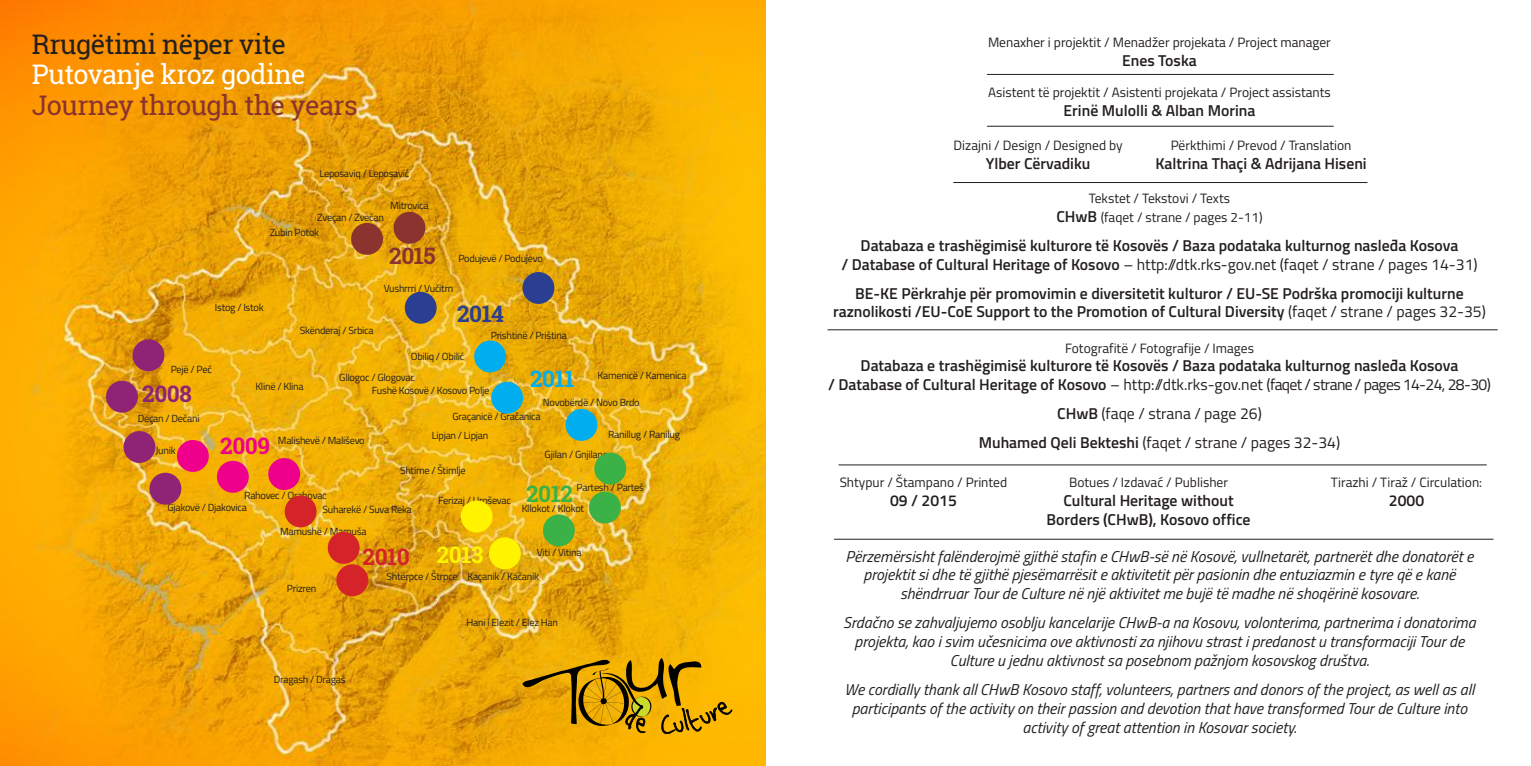
<style>
.page{position:relative;width:1531px;height:766px;background:#fff}
.page>*{position:absolute;margin:0;border:0;box-sizing:border-box;transform-origin:0 0}
.t1{font:27px "Roboto Slab";letter-spacing:-.02em;color:#8a332f}
.t2{font:27px "Roboto Slab";letter-spacing:-.02em;color:#fff}
.t3{font:27px "Roboto Slab";letter-spacing:-.02em;color:#241f1f}
.t4{font:700 22.72px "Roboto Slab";letter-spacing:-.02em;color:#d42429}
.t5{font:700 22.72px "Roboto Slab";color:#8f2375}
.t6{font:700 22.72px "Roboto Slab";color:#ee008c}
.t7{font:700 22.72px "Roboto Slab";color:#3ab247}
.t8{font:700 22.72px "Roboto Slab";color:#00aeef}
.t9{font:700 22.72px "Roboto Slab";color:#2a3f91}
.t10{font:700 22.72px "Roboto Slab";color:#8a332f}
.t11{font:300 20.25px "Titillium Web";color:#241f1f}
.t12{font:italic 15.75px/18.9px "Titillium Web";color:#241f1f;text-align:center}
.t13{font:600 15.75px/18.9px "Titillium Web";color:#241f1f;text-align:center}
.t14{font:15.75px/28.8px "Titillium Web";color:#241f1f;text-align:center}
.t15{font:13.5px/18.9px "Titillium Web";color:#241f1f;text-align:center}
.t16{font:10.35px/20.9px "Titillium Web";letter-spacing:-.025em;color:#241f1f}
.s1{color:#fff300}
.s2{font-weight:600;font-size:15.75px}
.s3{font-weight:400}
.s4{font-weight:600}
</style>
<div class="page">
<hr style="left:987px;top:74px;width:346px;height:1px;background:#241f1f">
<hr style="left:987px;top:126px;width:346px;height:1px;background:#241f1f">
<hr style="left:953px;top:182px;width:414px;height:1px;background:#241f1f">
<hr style="left:839px;top:464px;width:647px;height:1px;background:#241f1f">
<hr style="left:828px;top:329px;width:669px;height:1px;background:#241f1f">
<hr style="left:834px;top:538px;width:659px;height:1px;background:#241f1f">
<img style="left:0;top:0;width:765px;height:765px">
<div style="left:133px;top:339px;width:31px;height:32px;background:#8f2375;border-radius:50%"></div>
<div style="left:106px;top:380px;width:32px;height:32px;background:#8f2375;border-radius:50%"></div>
<div style="left:123px;top:431px;width:32px;height:32px;background:#8f2375;border-radius:50%"></div>
<div style="left:149px;top:472px;width:32px;height:32px;background:#8f2375;border-radius:50%"></div>
<div style="left:177px;top:440px;width:32px;height:32px;background:#ee008c;border-radius:50%"></div>
<div style="left:217px;top:460px;width:32px;height:32px;background:#ee008c;border-radius:50%"></div>
<div style="left:268px;top:458px;width:32px;height:32px;background:#ee008c;border-radius:50%"></div>
<div style="left:285px;top:495px;width:32px;height:32px;background:#d42429;border-radius:50%"></div>
<div style="left:328px;top:531px;width:32px;height:32px;background:#d42429;border-radius:50%"></div>
<div style="left:461px;top:500px;width:32px;height:32px;background:#fff300;border-radius:50%"></div>
<div style="left:589px;top:491px;width:32px;height:32px;background:#3ab247;border-radius:50%"></div>
<div style="left:543px;top:514px;width:32px;height:32px;background:#3ab247;border-radius:50%"></div>
<div style="left:594px;top:452px;width:32px;height:32px;background:#3ab247;border-radius:50%"></div>
<div style="left:565px;top:409px;width:32px;height:31px;background:#00aeef;border-radius:50%"></div>
<div style="left:491px;top:381px;width:32px;height:32px;background:#00aeef;border-radius:50%"></div>
<div style="left:474px;top:340px;width:32px;height:32px;background:#00aeef;border-radius:50%"></div>
<svg style="left:349px;top:221px;width:36px;height:35px"></svg>
<svg style="left:392px;top:210px;width:35px;height:35px"></svg>
<div style="left:405px;top:292px;width:32px;height:31px;background:#2a3f91;border-radius:50%"></div>
<div style="left:522px;top:272px;width:32px;height:32px;background:#2a3f91;border-radius:50%"></div>
<div style="left:489px;top:537px;width:32px;height:32px;background:#fff300;border-radius:50%"></div>
<div style="left:336px;top:564px;width:32px;height:32px;background:#d42429;border-radius:50%"></div>
<svg style="left:522px;top:657px;width:210px;height:76px;background:#c99302"></svg>
<p class="t11" style="left:32px;top:24px;width:13px">2</p>
<p class="t15" style="left:988px;top:32px;width:344px">Menaxher i projektit / Menadžer projekata / Project manager</p>
<p class="t13" style="left:1122px;top:50px;width:76px">Enes Toska</p>
<p class="t15" style="left:988px;top:82px;width:344px">Asistent të projektit / Asistenti projekata / Project assistants</p>
<p class="t13" style="left:1063px;top:100px;width:193px">Erinë Mulolli &amp; Alban Morina</p>
<h1 class="t3" style="left:32px;top:25px;width:256px">Rrugëtimi nëper vite</h1>
<h1 class="t2" style="left:32px;top:56px;width:275px">Putovanje kroz godine</h1>
<h1 class="t1" style="left:32px;top:87px;width:328px">Journey through the years</h1>
<p class="t16" style="left:319px;top:163px;width:91px">Leposaviq / Leposavić</p>
<p class="t16" style="left:390px;top:195px;width:40px">Mitrovica</p>
<p class="t16" style="left:317px;top:206px;width:68px">Zveçan / Zvečan</p>
<p class="t16" style="left:270px;top:221px;width:51px">Zubin Potok</p>
<p class="t16" style="left:215px;top:296px;width:50px">Istog / Istok</p>
<p class="t16" style="left:300px;top:319px;width:75px">Skënderaj / Srbica</p>
<h2 class="t10" style="left:389px;top:240px;width:48px">2015</h2>
<p class="t16" style="left:458px;top:248px;width:86px">Podujevë / Podujevo</p>
<p class="t16" style="left:384px;top:277px;width:71px">Vushrrri / Vučitrn</p>
<h2 class="t9" style="left:457px;top:298px;width:49px">2014</h2>
<p class="t16" style="left:491px;top:325px;width:78px">Prishtinë / Priština</p>
<p class="t16" style="left:339px;top:345px;width:127px;text-indent:72px">Obiliq / Obilić<br>Gllogoc / Glogovac</p>
<p class="t16" style="left:372px;top:379px;width:119px">Fushë Kosovë / Kosovo Polje</p>
<p class="t16" style="left:171px;top:358px;width:43px">Pejë / Peć</p>
<h2 class="t8" style="left:530px;top:363px;width:46px">2011</h2>
<p class="t16" style="left:597px;top:364px;width:90px">Kamenicë / Kamenica</p>
<p class="t16" style="left:543px;top:391px;width:98px">Novobërdë / Novo Brdo</p>
<p class="t16" style="left:608px;top:423px;width:73px">Ranillug / Ranilug</p>
<p class="t16" style="left:544px;top:443px;width:65px">Gjilan / Gnjilane</p>
<p class="t16" style="left:255px;top:375px;width:50px">Klinë / Klina</p>
<h2 class="t5" style="left:142px;top:378px;width:51px">2008</h2>
<p class="t16" style="left:138px;top:407px;width:63px">Deçan / Dečani</p>
<p class="t16" style="left:452px;top:405px;width:90px">Graçanicë / Gračanica</p>
<p class="t16" style="left:432px;top:425px;width:58px">Lipjan / Lipjan</p>
<p class="t16" style="left:278px;top:429px;width:88px">Malishevë / Mališevo</p>
<h2 class="t6" style="left:220px;top:430px;width:51px">2009</h2>
<p class="t16" style="left:156px;top:439px;width:22px">Junik</p>
<p class="t16" style="left:400px;top:459px;width:67px">Shtime / Štimlje</p>
<p class="t16" style="left:244px;top:484px;width:84px">Rahovec / Orahovac</p>
<p class="t16" style="left:168px;top:496px;width:81px">Gjakovë / Djakovica</p>
<p class="t16" style="left:322px;top:498px;width:91px">Suharekë / Suva Reka</p>
<p class="t16" style="left:280px;top:520px;width:88px">Mamushë / Mamuša</p>
<p class="t16" style="left:438px;top:489px;width:74px">Ferizaj / Uroševac</p>
<h2 class="t4" style="left:363px;top:541px;width:122px">2010 <span class="s1">2013</span></h2>
<p class="t16" style="left:522px;top:476px;width:124px;text-indent:55px">Partesh / Parteš<br>Kllokot / Klokot</p>
<p class="t16" style="left:537px;top:541px;width:46px">Viti / Vitina</p>
<h2 class="t7" style="left:526px;top:477px;width:48px">2012</h2>
<p class="t16" style="left:287px;top:577px;width:31px">Prizren</p>
<p class="t16" style="left:274px;top:668px;width:73px">Dragash / Dragaš</p>
<p class="t16" style="left:387px;top:565px;width:73px">Shtërpce / Štrpce</p>
<p class="t16" style="left:467px;top:565px;width:73px">Kaçanik / Kačanik</p>
<p class="t16" style="left:466px;top:611px;width:93px">Hani i Elezit / Elez Han</p>
<p class="t15" style="left:953px;top:135px;width:171px">Dizajni / Design / Designed by</p>
<p class="t13" style="left:986px;top:153px;width:106px">Ylber Cërvadiku</p>
<p class="t15" style="left:1170px;top:135px;width:182px">Përkthimi / Prevod / Translation</p>
<p class="t13" style="left:1155px;top:153px;width:213px">Kaltrina Thaçi &amp; Adrijana Hiseni</p>
<p class="t15" style="left:1056px;top:188px;width:208px">Tekstet / Tekstovi / Texts<br><span class="s2">CHwB</span> (faqet / strane / pages 2-11)</p>
<p class="t13" style="left:841px;top:235px;width:638px">Databaza e trashëgimisë kulturore të Kosovës / Baza podataka kulturnog nasleđa Kosova<br>/ Database of Cultural Heritage of Kosovo <span class="s3">– http://dtk.rks-gov.net (faqet / strane / pages 14-31)</span></p>
<p class="t13" style="left:833px;top:283px;width:654px">BE-KE Përkrahje për promovimin e diversitetit kulturor / EU-SE Podrška promociji kulturne raznolikosti /EU-CoE Support to the Promotion of Cultural Diversity <span class="s3">(faqet / strane / pages 32-35)</span></p>
<p class="t15" style="left:1065px;top:337px;width:190px">Fotografitë / Fotografije / Images</p>
<p class="t13" style="left:828px;top:355px;width:664px">Databaza e trashëgimisë kulturore të Kosovës / Baza podataka kulturnog nasleđa Kosova<br>/ Database of Cultural Heritage of Kosovo <span class="s3">– http://dtk.rks-gov.net (faqet / strane / pages 14-24, 28-30)</span></p>
<p class="t14" style="left:979px;top:398px;width:363px"><span class="s4">CHwB</span> (faqe / strana / page 26)<br><span class="s4">Muhamed Qeli Bekteshi</span> (faqet / strane / pages 32-34)</p>
<p class="t15" style="left:840px;top:472px;width:169px">Shtypur / Štampano / Printed</p>
<p class="t13" style="left:890px;top:490px;width:68px">09 / 2015</p>
<p class="t15" style="left:1069px;top:472px;width:161px">Botues / Izdavać / Publisher</p>
<p class="t13" style="left:1046px;top:490px;width:205px">Cultural Heritage without<br>Borders (CHwB), Kosovo office</p>
<p class="t15" style="left:1331px;top:472px;width:153px">Tirazhi / Tiraž / Circulation:</p>
<p class="t13" style="left:1389px;top:490px;width:37px">2000</p>
<p class="t12" style="left:845px;top:545px;width:629px">Përzemërsisht falënderojmë gjithë stafin e CHwB-së në Kosovë, vullnetarët, partnerët dhe donatorët e projektit si dhe të gjithë pjesëmarrësit e aktivitetit për pasionin dhe entuziazmin e tyre që e kanë shëndrruar Tour de Culture në një aktivitet me bujë të madhe në shoqërinë kosovare.</p>
<p class="t12" style="left:843px;top:612px;width:634px">Srdačno se zahvaljujemo osoblju kancelarije CHwB-a na Kosovu, volonterima, partnerima i donatorima projekta, kao i svim učesnicima ove aktivnosti za njihovu strast i predanost u transformaciji Tour de<br>Culture u jednu aktivnost sa posebnom pažnjom kosovskog društva.</p>
<p class="t12" style="left:844px;top:679px;width:631px">We cordially thank all CHwB Kosovo staff, volunteers, partners and donors of the project, as well as all participants of the activity on their passion and devotion that have transformed Tour de Culture into activity of great attention in Kosovar society.</p>
</div>
